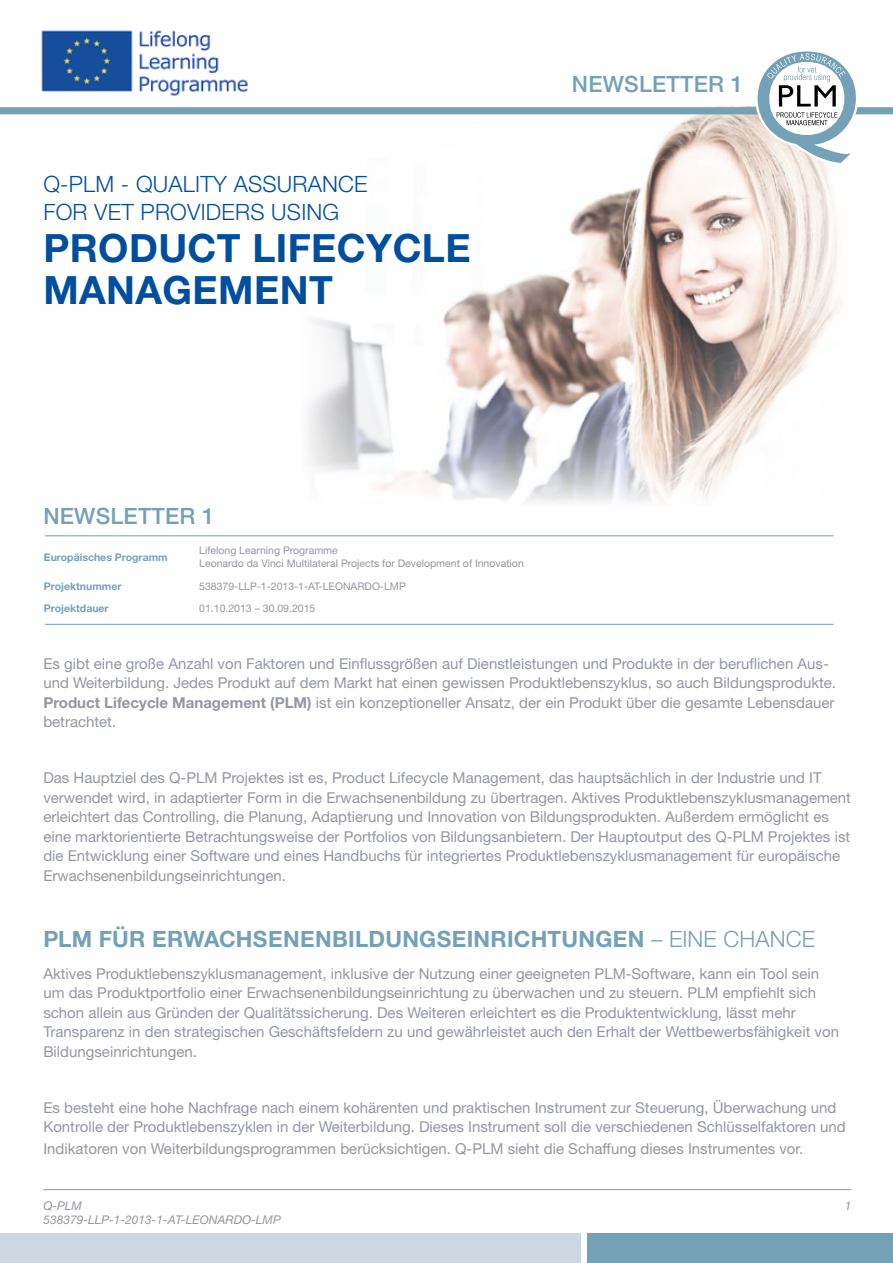
<style>
.page{position:relative;width:893px;height:1263px;background:#fff}
.page>*{position:absolute;margin:0;border:0;box-sizing:border-box;transform-origin:0 0}
.t1{font:700 39px/42px "Helvetica Neue LT";letter-spacing:.01em;color:#004f9f}
.t2{font:700 22.5px "Helvetica Neue LT";letter-spacing:.01em;color:#74a1b6}
.t3{font:300 22.5px/28.2px "Helvetica Neue LT";letter-spacing:.01em;color:#004f9f}
.t4{font:500 22.5px "Helvetica Neue LT";letter-spacing:.01em;color:#74a1b6}
.t5{font:15px/19.5px "Helvetica Neue LT";color:#9496a4}
.t6{font:italic 12px/14.4px "Helvetica Neue LT";color:#9496a4}
.t7{font:10.5px/12.5px "Helvetica Neue LT";color:#9496a4}
.t8{font:700 10.5px "Helvetica Neue LT";color:#74a1b6}
.s1{font-weight:700}
.s2{font-weight:300}
</style>
<div class="page">
<img style="left:300px;top:106px;width:542px;height:396px">
<img style="left:41px;top:30px;width:207px;height:66px">
<div style="left:0;top:107px;width:893px;height:7px;background:#74a1b6"></div>
<svg style="left:755px;top:51px;width:103px;height:114px"></svg>
<div style="left:588px;top:1233px;width:305px;height:30px;background:#74a1b6"></div>
<div style="left:0;top:1233px;width:581px;height:30px;background:#cbd8e1"></div>
<hr style="left:43px;top:1189px;width:808px;height:1px;background:#9496a4">
<hr style="left:45px;top:535px;width:788px;height:1px;background:#74a1b6">
<hr style="left:45px;top:624px;width:788px;height:1px;background:#74a1b6">
<h2 class="t3" style="left:43px;top:169px;width:326px">Q-PLM - QUALITY ASSURANCE<br>FOR VET PROVIDERS USING</h2>
<h1 class="t1" style="left:43px;top:226px;width:402px">Product Lifecycle<br>Manageme</h1>
<h1 class="t1" style="left:280px;top:268px;width:55px">nt</h1>
<h2 class="t4" style="left:572px;top:70px;width:173px">NEWSLETTER 1</h2>
<h2 class="t4" style="left:43px;top:502px;width:173px">NEWSLETTER 1</h2>
<p class="t8" style="left:44px;top:550px;width:125px">Europäisches Programm</p>
<p class="t7" style="left:199px;top:544px;width:326px">Lifelong Learning Programme<br>Leonardo da Vinci Multilateral Projects for Development of Innovation</p>
<p class="t8" style="left:44px;top:580px;width:79px">Projektnummer</p>
<p class="t7" style="left:199px;top:580px;width:208px">538379-LLP-1-2013-1-AT-LEONARDO-LMP</p>
<p class="t8" style="left:44px;top:601px;width:66px">Projektdauer</p>
<p class="t7" style="left:199px;top:601px;width:118px">01.10.2013 – 30.09.2015</p>
<p class="t5" style="left:43px;top:654px;width:794px">Es gibt eine große Anzahl von Faktoren und Einflussgrößen auf Dienstleistungen und Produkte in der beruflichen Aus&shy;und Weiterbildung. Jedes Produkt auf dem Markt hat einen gewissen Produktlebenszyklus, so auch Bildungsprodukte.<br><span class="s1">Product Lifecycle Management (PLM)</span> ist ein konzeptioneller Ansatz, der ein Produkt über die gesamte Lebensdauer betrachtet.</p>
<p class="t5" style="left:43px;top:768px;width:809px">Das Hauptziel des Q-PLM Projektes ist es, Product Lifecycle Management, das hauptsächlich in der Industrie und IT verwendet wird, in adaptierter Form in die Erwachsenenbildung zu übertragen. Aktives Produktlebenszyklusmanagement erleichtert das Controlling, die Planung, Adaptierung und Innovation von Bildungsprodukten. Außerdem ermöglicht es eine marktorientierte Betrachtungsweise der Portfolios von Bildungsanbietern. Der Hauptoutput des Q-PLM Projektes ist die Entwicklung einer Software und eines Handbuchs für integriertes Produktlebenszyklusmanagement für europäische Erwachsenenbildungseinrichtungen.</p>
<h2 class="t2" style="left:43px;top:925px;width:773px">PLM für Erwachsenenbildungseinrichtungen <span class="s2">– EINE CHANCE</span></h2>
<p class="t5" style="left:43px;top:964px;width:797px">Aktives Produktlebenszyklusmanagement, inklusive der Nutzung einer geeigneten PLM-Software, kann ein Tool sein um das Produktportfolio einer Erwachsenenbildungseinrichtung zu überwachen und zu steuern. PLM empfiehlt sich schon allein aus Gründen der Qualitätssicherung. Des Weiteren erleichtert es die Produktentwicklung, lässt mehr Transparenz in den strategischen Geschäftsfeldern zu und gewährleistet auch den Erhalt der Wettbewerbsfähigkeit von Bildungseinrichtungen.</p>
<p class="t5" style="left:43px;top:1098px;width:804px">Es besteht eine hohe Nachfrage nach einem kohärenten und praktischen Instrument zur Steuerung, Überwachung und<br>Kontrolle der Produktlebenszyklen in der Weiterbildung. Dieses Instrument soll die verschiedenen Schlüsselfaktoren und</p>
<p class="t5" style="left:43px;top:1139px;width:761px">Indikatoren von Weiterbildungsprogrammen berücksichtigen. Q-PLM sieht die Schaffung dieses Instrumentes vor.</p>
<p class="t6" style="left:43px;top:1198px;width:239px">Q-PLM<br>538379-LLP-1-2013-1-AT-LEONARDO-LMP</p>
<p class="t6" style="left:845px;top:1198px;width:8px">1</p>
</div>
